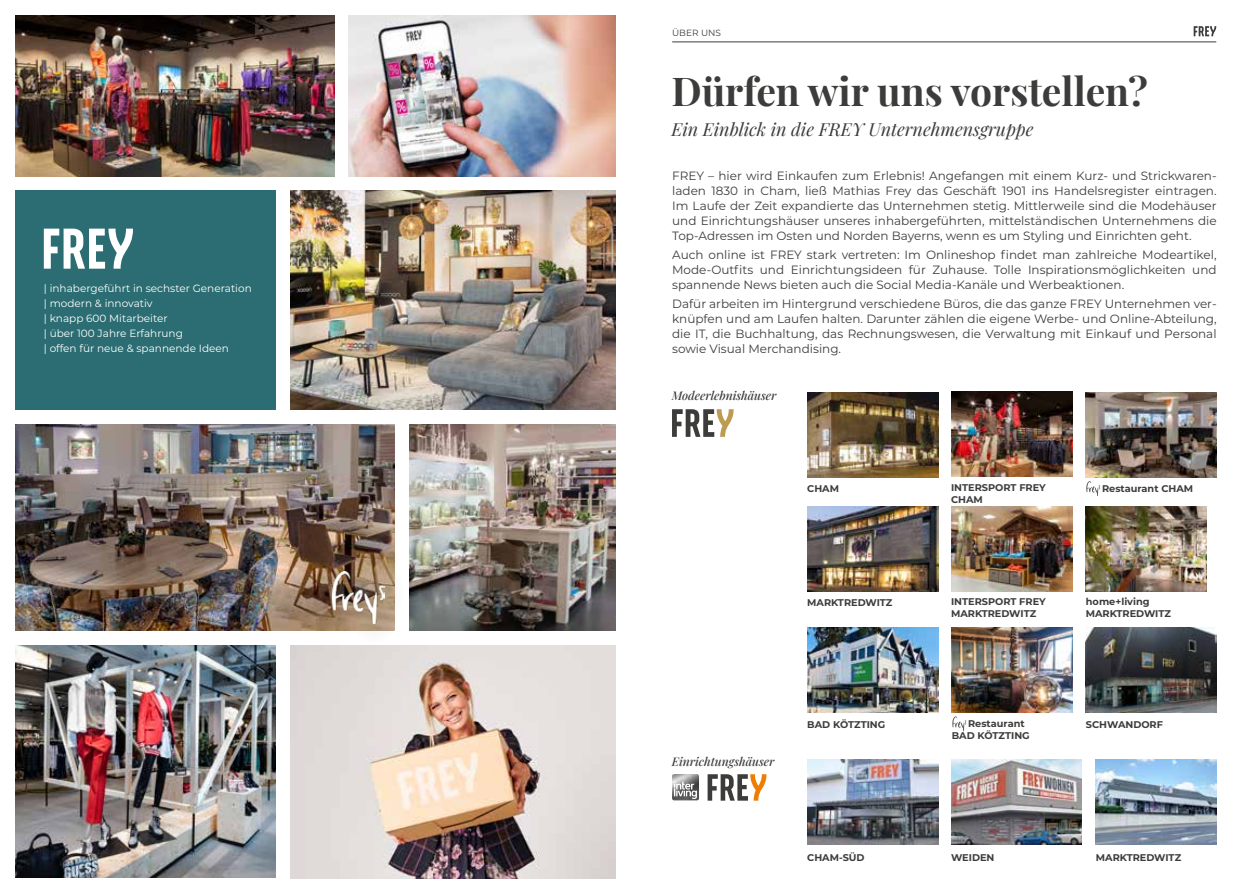
<style>
.page{position:relative;width:1259px;height:893px;background:#fff}
.page>*{position:absolute;margin:0;border:0;box-sizing:border-box;transform-origin:0 0}
.t1{font:700 39px "Playfair Display";color:#3c3c3b}
.t2{font:italic 18px "Playfair Display";color:#3c3c3b}
.t3{font:12px/15px "Montserrat";color:#3c3c3b;text-align:justify}
.t4{font:italic 500 12px "Playfair Display";color:#3c3c3b}
.t5{font:10.5px/15px "Montserrat";color:#fff}
.t6{font:700 9.75px/11.7px "Montserrat";color:#3c3c3b}
.t7{font:9px "Montserrat";color:#3c3c3b}
</style>
<div class="page">
<img style="left:807px;top:759px;width:131px;height:85px">
<img style="left:951px;top:760px;width:131px;height:85px">
<img style="left:1096px;top:760px;width:120px;height:85px">
<svg style="left:707px;top:774px;width:59px;height:27px"></svg>
<img style="left:672px;top:774px;width:27px;height:26px">
<svg style="left:674px;top:781px;width:23px;height:18px"></svg>
<hr style="left:672px;top:42px;width:544px;height:1px;background:#3c3c3b">
<svg style="left:1193px;top:26px;width:23px;height:10px"></svg>
<img style="left:15px;top:645px;width:260px;height:233px">
<img style="left:349px;top:15px;width:266px;height:161px">
<img style="left:410px;top:425px;width:205px;height:206px">
<img style="left:290px;top:191px;width:325px;height:219px">
<div style="left:15px;top:191px;width:261px;height:219px;background:#2b6d72"></div>
<svg style="left:44px;top:229px;width:89px;height:40px"></svg>
<img style="left:15px;top:15px;width:319px;height:161px">
<img style="left:290px;top:645px;width:325px;height:233px">
<img style="left:15px;top:424px;width:380px;height:207px">
<div style="left:312px;top:550px;width:94px;height:95px;background:#3c3c3b;opacity:.13"></div>
<img style="left:333px;top:571px;width:51px;height:52px">
<img style="left:807px;top:627px;width:131px;height:85px">
<svg style="left:672px;top:409px;width:61px;height:28px"></svg>
<img style="left:807px;top:392px;width:131px;height:85px">
<img style="left:1085px;top:392px;width:131px;height:85px">
<svg style="left:1086px;top:481px;width:14px;height:15px"></svg>
<img style="left:951px;top:392px;width:121px;height:85px">
<img style="left:1085px;top:627px;width:131px;height:85px">
<img style="left:807px;top:507px;width:131px;height:85px">
<img style="left:951px;top:507px;width:121px;height:85px">
<img style="left:951px;top:627px;width:121px;height:85px">
<svg style="left:952px;top:716px;width:14px;height:15px"></svg>
<img style="left:1086px;top:507px;width:120px;height:85px">
<p class="t5" style="left:44px;top:280px;width:209px">| inhabergeführt in sechster Generation | modern &amp; innovativ<br>| knapp 600 Mitarbeiter<br>| über 100 Jahre Erfahrung<br>| offen für neue &amp; spannende Ideen</p>
<p class="t7" style="left:672px;top:27px;width:50px">ÜBER UNS</p>
<h1 class="t1" style="left:671px;top:61px;width:478px">Dürfen wir uns vorstellen?</h1>
<h2 class="t2" style="left:671px;top:115px;width:364px">Ein Einblick in die FREY Unternehmensgruppe</h2>
<p class="t3" style="left:672px;top:167px;width:546px">FREY – hier wird Einkaufen zum Erlebnis! Angefangen mit einem Kurz- und Strickwaren&shy;laden 1830 in Cham, ließ Mathias Frey das Geschäft 1901 ins Handelsregister eintragen.<br>Im Laufe der Zeit expandierte das Unternehmen stetig. Mittlerweile sind die Modehäuser und Einrichtungshäuser unseres inhabergeführten, mittelständischen Unternehmens die Top-Adressen im Osten und Norden Bayerns, wenn es um Styling und Einrichten geht.</p>
<p class="t3" style="left:672px;top:247px;width:546px">Auch online ist FREY stark vertreten: Im Onlineshop findet man zahlreiche Modeartikel, Mode-Outfits und Einrichtungsideen für Zuhause. Tolle Inspirationsmöglichkeiten und spannende News bieten auch die Social Media-Kanäle und Werbeaktionen.</p>
<p class="t3" style="left:672px;top:296px;width:546px">Dafür arbeiten im Hintergrund verschiedene Büros, die das ganze FREY Unternehmen ver&shy;knüpfen und am Laufen halten. Darunter zählen die eigene Werbe- und Online-Abteilung, die IT, die Buchhaltung, das Rechnungswesen, die Verwaltung mit Einkauf und Personal sowie Visual Merchandising.</p>
<p class="t4" style="left:672px;top:386px;width:106px">Modeerlebnishäuser</p>
<p class="t6" style="left:807px;top:482px;width:33px">CHAM</p>
<p class="t6" style="left:951px;top:482px;width:96px">INTERSPORT FREY</p>
<p class="t6" style="left:1102px;top:482px;width:93px">Restaurant CHAM</p>
<p class="t6" style="left:951px;top:493px;width:33px">CHAM</p>
<p class="t6" style="left:807px;top:596px;width:87px">MARKTREDWITZ</p>
<p class="t6" style="left:951px;top:595px;width:96px">INTERSPORT FREY<br>MARKTREDWITZ</p>
<p class="t6" style="left:1085px;top:595px;width:87px">home+living<br>MARKTREDWITZ</p>
<p class="t4" style="left:672px;top:752px;width:104px">Einrichtungshäuser</p>
<p class="t6" style="left:807px;top:718px;width:80px">BAD KÖTZTING</p>
<p class="t6" style="left:951px;top:717px;width:80px;text-indent:16px">Restaurant<br>BAD KÖTZTING</p>
<p class="t6" style="left:1085px;top:718px;width:79px">SCHWANDORF</p>
<p class="t6" style="left:807px;top:851px;width:59px">CHAM-SÜD</p>
<p class="t6" style="left:951px;top:851px;width:45px">WEIDEN</p>
<p class="t6" style="left:1096px;top:851px;width:87px">MARKTREDWITZ</p>
</div>
